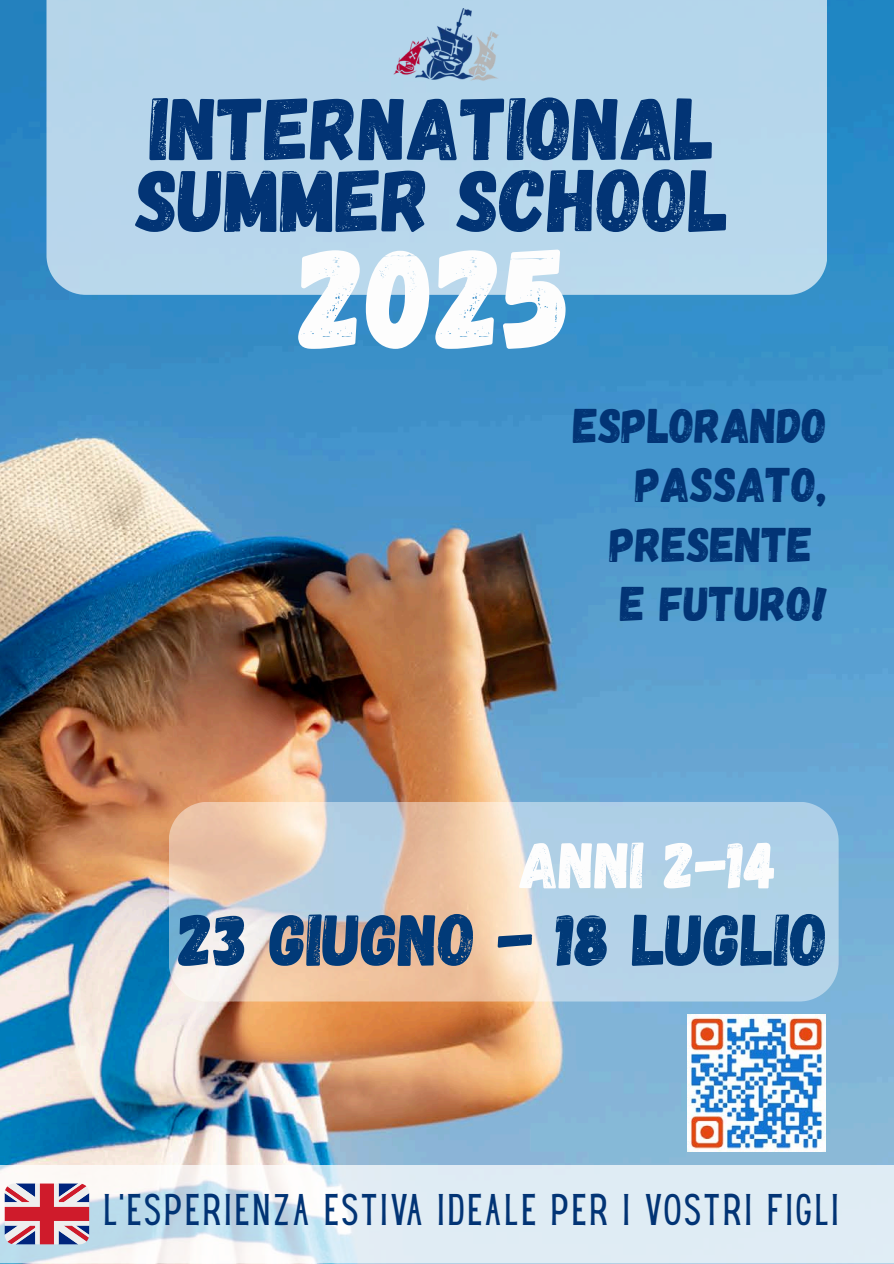
<style>
.page{position:relative;width:894px;height:1264px;background:#fff}
.page>*{position:absolute;margin:0;border:0;box-sizing:border-box;transform-origin:0 0}
.t1{font:141.75px "Gagalin";color:#fdfdfd}
.t2{font:88.65px/71.8px "Gagalin";color:#023475}
.t3{font:73.35px "Gagalin";color:#013a78}
.t4{font:65.4px "Gagalin";color:#fdfdfd}
.t5{font:48.6px/59.4px "Gagalin";color:#023475;text-align:right}
.t6{font:38.85px "Hey Gotcha";letter-spacing:.09em;color:#023475}
</style>
<div class="page">
<img style="left:0;top:0;width:893px;height:1164px">
<div style="left:46px;top:0;width:780px;height:295px;background:#b6d6eb"></div>
<img style="left:687px;top:1014px;width:137px;height:137px">
<svg style="left:169px;top:801px;width:669px;height:200px;background:#cbcece"></svg>
<svg style="left:0;top:1164px;width:893px;height:99px;fill:#dfecf4"></svg>
<svg style="left:5px;top:1183px;width:84px;height:61px;background:#be7386"></svg>
<img style="left:376px;top:9px;width:141px;height:73px">
<h2 class="t2" style="left:136px;top:88px;width:594px">INTERNATIONAL<br>SUMMER SCHOOL</h2>
<p class="t1" style="left:299px;top:206px;width:275px">2025</p>
<h4 class="t5" style="left:573px;top:393px;width:255px">ESPLORANDO<br>PASSATO,<br>PRESENTE<br>E FUTURO!</h4>
<h5 class="t4" style="left:519px;top:822px;width:258px">ANNI 2-14</h5>
<h1 class="t3" style="left:179px;top:892px;width:650px">23 GIUGNO - 18 LUGLIO</h1>
<h3 class="t6" style="left:103px;top:1194px;width:736px">L'ESPERIENZA ESTIVA IDEALE PER I VOSTRI FIGLI</h3>
</div>
